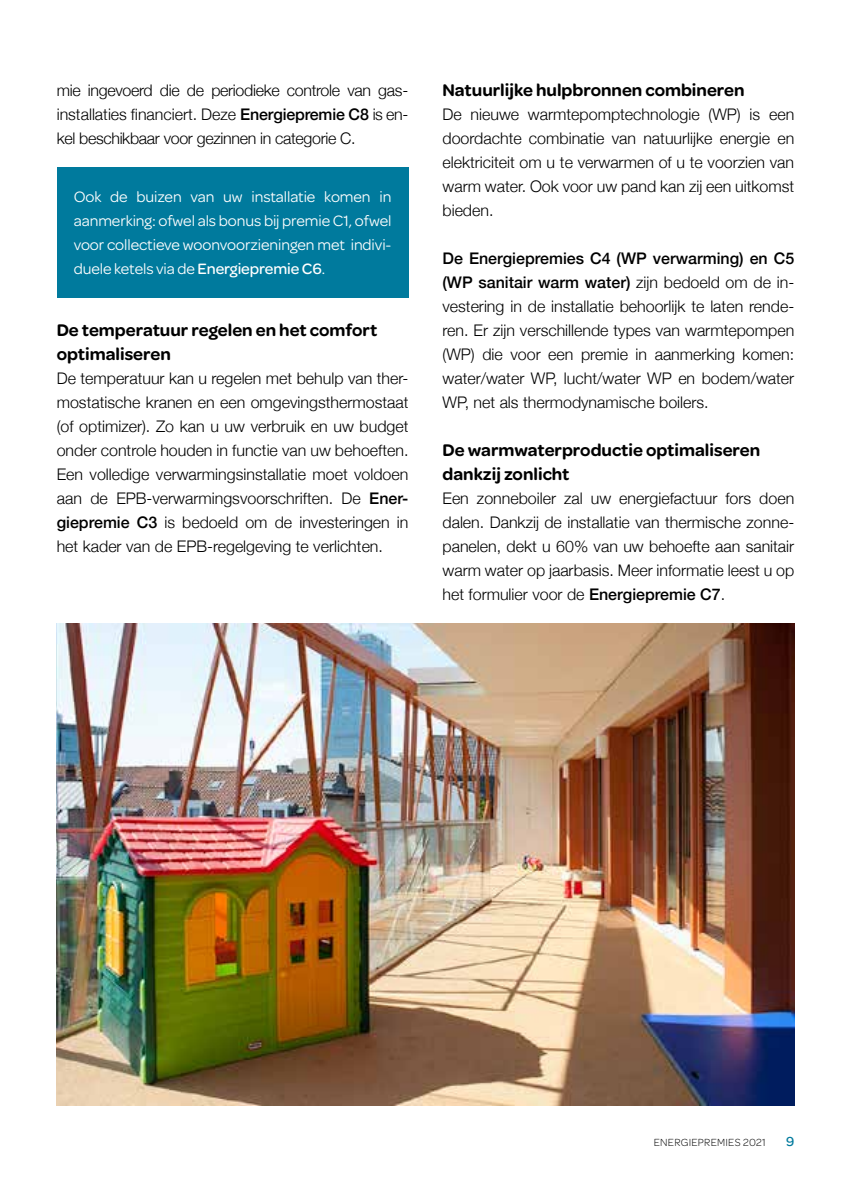
<style>
.page{position:relative;width:851px;height:1191px;background:#fff}
.page>*{position:absolute;margin:0;border:0;box-sizing:border-box;transform-origin:0 0}
.t1{font:600 18px/24px "Omnes";color:#000}
.t2{font:300 16px/24px "Helvetica Neue";color:#000;text-align:justify}
.t3{font:16px/24px "Omnes";letter-spacing:-.005em;color:#fff;text-align:justify}
.t4{font:500 14px "Omnes";color:#007a9d}
.t5{font:300 11px "Omnes";letter-spacing:.025em;color:#000}
.s1{font-weight:500}
</style>
<div class="page">
<div style="left:57px;top:167px;width:351px;height:131px;background:#007a9d"></div>
<img style="left:57px;top:624px;width:737px;height:482px">
<p class="t2" style="left:57px;top:77px;width:353px">mie ingevoerd die de periodieke controle van gas&shy;installaties financiert. Deze <span class="s1">Energiepremie C8</span> is en&shy;kel beschikbaar voor gezinnen in categorie C.</p>
<p class="t3" style="left:74px;top:184px;width:319px">Ook de buizen van uw installatie komen in aanmerking: ofwel als bonus bij premie C1, ofwel voor collectieve woonvoorzieningen met indivi&shy;duele ketels via de <span class="s1">Energiepremie C6</span>.</p>
<p class="t1" style="left:57px;top:317px;width:322px">De temperatuur regelen en het comfort optimaliseren</p>
<p class="t2" style="left:57px;top:365px;width:353px">De temperatuur kan u regelen met behulp van ther&shy;mostatische kranen en een omgevingsthermostaat (of optimizer). Zo kan u uw verbruik en uw budget onder controle houden in functie van uw behoeften.<br>Een volledige verwarmingsinstallatie moet voldoen aan de EPB-verwarmingsvoorschriften. De <span class="s1">Ener&shy;giepremie C3</span> is bedoeld om de investeringen in het kader van de EPB-regelgeving te verlichten.</p>
<p class="t1" style="left:442px;top:77px;width:303px">Natuurlijke hulpbronnen combineren</p>
<p class="t2" style="left:442px;top:101px;width:353px">De nieuwe warmtepomptechnologie (WP) is een doordachte combinatie van natuurlijke energie en elektriciteit om u te verwarmen of u te voorzien van warm water. Ook voor uw pand kan zij een uitkomst bieden.</p>
<p class="t2" style="left:442px;top:245px;width:353px"><span class="s1">De Energiepremies C4 (WP verwarming) en C5 (WP sanitair warm water)</span> zijn bedoeld om de in&shy;vestering in de installatie behoorlijk te laten rende&shy;ren. Er zijn verschillende types van warmtepompen (WP) die voor een premie in aanmerking komen: water/water WP, lucht/water WP en bodem/water WP, net als thermodynamische boilers.</p>
<p class="t1" style="left:442px;top:437px;width:319px">De warmwaterproductie optimaliseren dankzij zonlicht</p>
<p class="t2" style="left:442px;top:485px;width:353px">Een zonneboiler zal uw energiefactuur fors doen dalen. Dankzij de installatie van thermische zonne&shy;panelen, dekt u 60% van uw behoefte aan sanitair warm water op jaarbasis. Meer informatie leest u op het formulier voor de <span class="s1">Energiepremie C7</span>.</p>
<p class="t5" style="left:653px;top:1134px;width:114px">ENERGIEPREMIES 2021</p>
<p class="t4" style="left:785px;top:1131px;width:10px">9</p>
</div>
